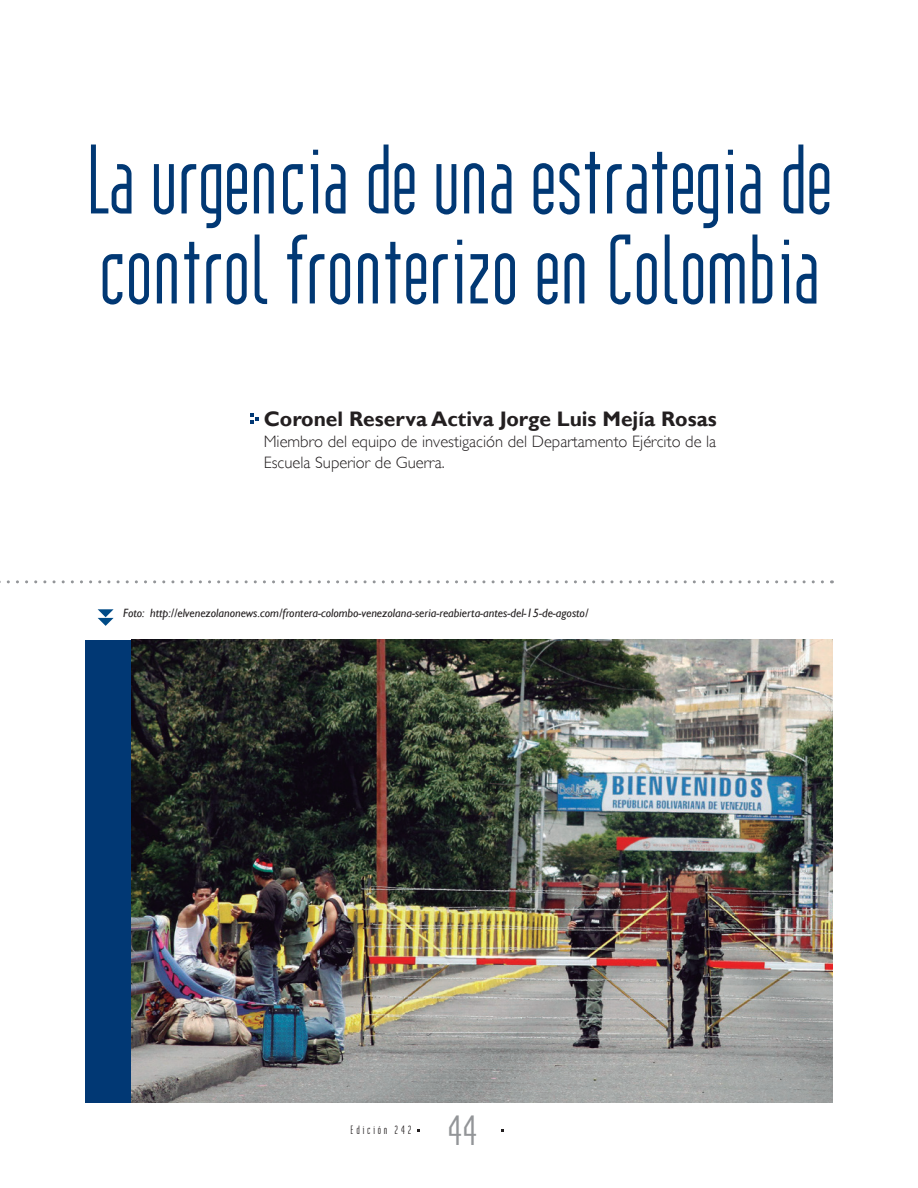
<style>
.page{position:relative;width:918px;height:1188px;background:#fff}
.page>*{position:absolute;margin:0;border:0;box-sizing:border-box;transform-origin:0 0}
.t1{font:97.5px/90px "Institution";color:#013874}
.t2{font:42px "Institution";color:#939598;scale:1.1 1}
.t3{font:700 21px "Gill Sans";color:#231f20}
.t4{font:300 16.5px/21px "Gill Sans";color:#231f20}
.t5{font:italic 12px "Gill Sans";color:#231f20}
.t6{font:12px "Institution";letter-spacing:.225em;color:#231f20}
</style>
<div class="page">
<svg style="left:0;top:580px;width:822px;height:3px"></svg>
<svg style="left:98px;top:609px;width:16px;height:17px"></svg>
<svg style="left:251px;top:414px;width:8px;height:10px"></svg>
<div style="left:85px;top:640px;width:53px;height:462px;background:#013874"></div>
<img style="left:132px;top:639px;width:701px;height:463px">
<h1 class="t1" style="left:86px;top:135px;width:748px">La urgencia de una estrategia de control fronterizo en Colombia</h1>
<h3 class="t3" style="left:264px;top:406px;width:455px">Coronel Reserva Activa Jorge Luis Mejía Rosas</h3>
<h3 class="t4" style="left:264px;top:431px;width:454px">Miembro del equipo de investigación del Departamento Ejército de la<br>Escuela Superior de Guerra.</h3>
<p class="t5" style="left:123px;top:606px;width:467px">Foto: http://elvenezolanonews.com/frontera-colombo-venezolana-seria-reabierta-antes-del-15-de-agosto/</p>
<p class="t6" style="left:351px;top:1124px;width:63px">Edición 242</p>
<h2 class="t2" style="left:448px;top:1108px;width:29px">44</h2>
</div>
